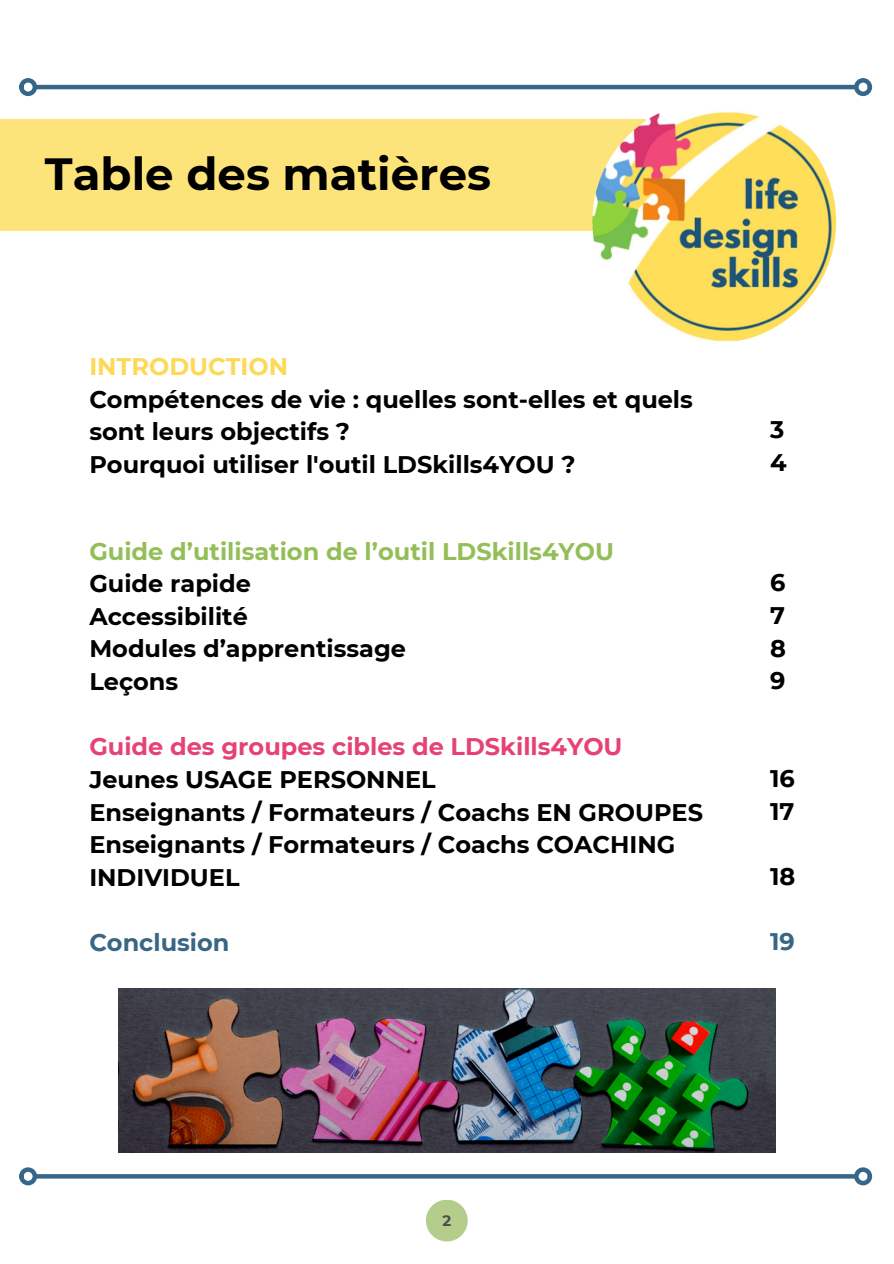
<style>
.page{position:relative;width:894px;height:1264px;background:#fff}
.page>*{position:absolute;margin:0;border:0;box-sizing:border-box;transform-origin:0 0}
.t1{font:700 45px "Montserrat";color:#000}
.t2{font:700 24px/32.7px "Montserrat";color:#000}
.t3{font:700 24px "Montserrat";color:#94be58}
.t4{font:700 24px "Montserrat";color:#e44374}
.t5{font:700 24px "Montserrat";color:#fdd958}
.t6{font:700 24px "Montserrat";color:#386684}
.t7{font:700 15px "Montserrat";color:#000}
</style>
<div class="page">
<hr style="left:36px;top:85px;width:819px;height:4px;background:#37668b">
<div style="left:19px;top:78px;width:18px;height:18px;border:4px solid #37668b;border-radius:50%"></div>
<div style="left:853px;top:78px;width:18px;height:18px;border:4px solid #37668b;border-radius:50%"></div>
<div style="left:0;top:120px;width:646px;height:111px;background:#fde47a"></div>
<div style="left:426px;top:1199px;width:41px;height:42px;background:#b4cd8b;border-radius:50%"></div>
<svg style="left:37px;top:1174px;width:816px;height:4px;background:#3c6a8e"></svg>
<div style="left:19px;top:1167px;width:18px;height:18px;border:4px solid #37668b;border-radius:50%"></div>
<div style="left:853px;top:1167px;width:18px;height:18px;border:4px solid #37668b;border-radius:50%"></div>
<img style="left:592px;top:100px;width:243px;height:243px;border-radius:50%">
<img style="left:118px;top:988px;width:657px;height:164px">
<p class="t1" style="left:45px;top:146px;width:447px">Table des matières</p>
<p class="t5" style="left:89px;top:352px;width:200px">INTRODUCTION</p>
<p class="t2" style="left:89px;top:382px;width:605px">Compétences de vie : quelles sont-elles et quels sont leurs objectifs ?</p>
<p class="t2" style="left:89px;top:448px;width:487px">Pourquoi utiliser l'outil LDSkills4YOU ?</p>
<p class="t3" style="left:89px;top:536px;width:526px">Guide d’utilisation de l’outil LDSkills4YOU</p>
<p class="t2" style="left:89px;top:567px;width:163px">Guide rapide</p>
<p class="t2" style="left:89px;top:600px;width:160px">Accessibilité</p>
<p class="t2" style="left:89px;top:632px;width:318px">Modules d’apprentissage</p>
<p class="t2" style="left:89px;top:665px;width:90px">Leçons</p>
<p class="t4" style="left:89px;top:732px;width:534px">Guide des groupes cibles de LDSkills4YOU</p>
<p class="t2" style="left:89px;top:763px;width:348px">Jeunes USAGE PERSONNEL</p>
<p class="t2" style="left:89px;top:795px;width:615px">Enseignants / Formateurs / Coachs EN GROUPES</p>
<p class="t2" style="left:89px;top:828px;width:587px">Enseignants / Formateurs / Coachs COACHING<br>INDIVIDUEL</p>
<p class="t6" style="left:89px;top:928px;width:142px">Conclusion</p>
<p class="t2" style="left:770px;top:413px;width:16px">3</p>
<p class="t2" style="left:770px;top:446px;width:18px">4</p>
<p class="t2" style="left:770px;top:566px;width:17px">6</p>
<p class="t2" style="left:770px;top:599px;width:16px">7</p>
<p class="t2" style="left:770px;top:631px;width:17px">8</p>
<p class="t2" style="left:770px;top:664px;width:17px">9</p>
<p class="t2" style="left:770px;top:762px;width:26px">16</p>
<p class="t2" style="left:770px;top:795px;width:26px">17</p>
<p class="t2" style="left:770px;top:860px;width:27px">18</p>
<p class="t6" style="left:770px;top:927px;width:26px">19</p>
<p class="t7" style="left:442px;top:1210px;width:10px">2</p>
</div>
